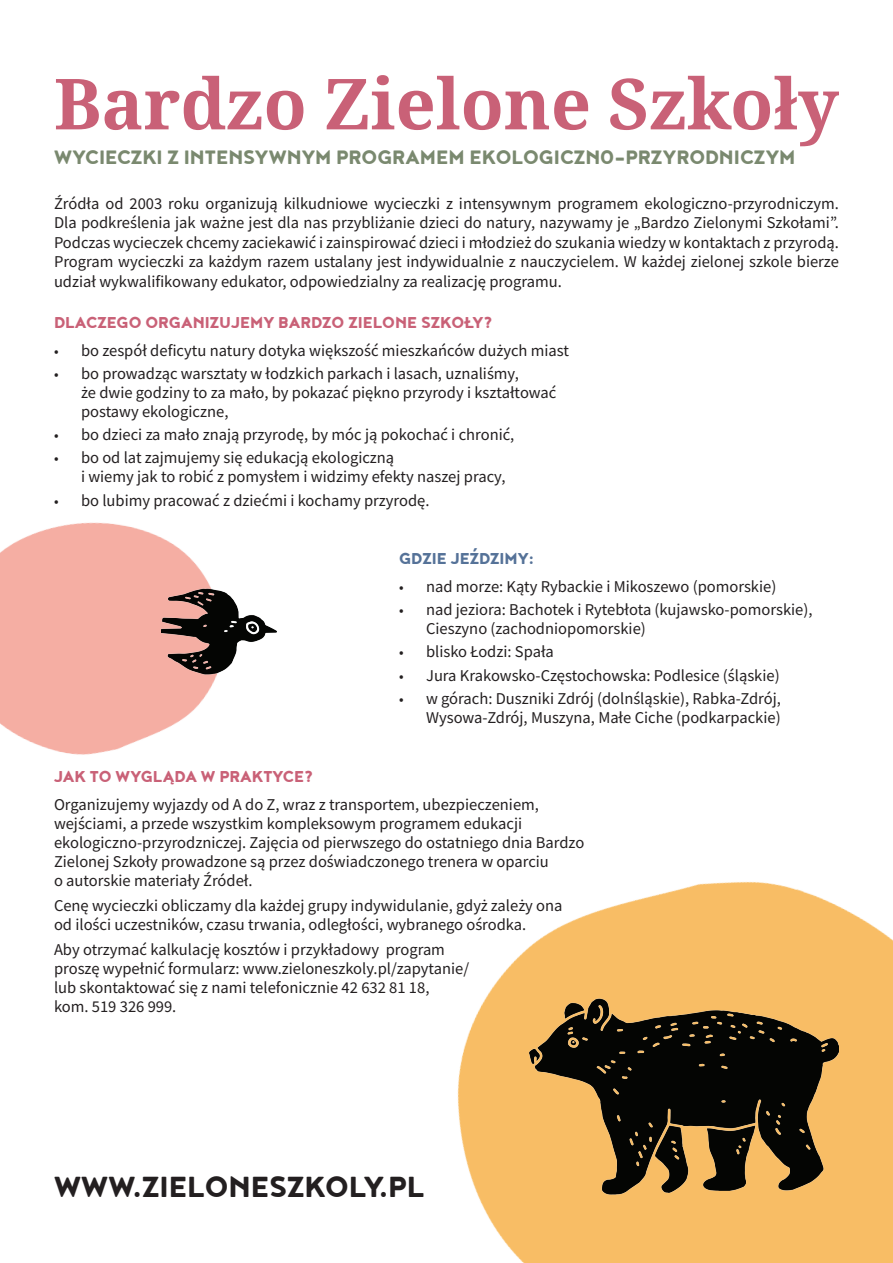
<style>
.page{position:relative;width:893px;height:1263px;background:#fff}
.page>*{position:absolute;margin:0;border:0;box-sizing:border-box;transform-origin:0 0}
.t1{font:700 70.5px "Noto Serif";color:#c96177}
.t2{font:800 36px "Noyh";color:#231f20}
.t3{font:800 24px "Noyh";color:#7a896f}
.t4{font:800 19.5px "Noyh";color:#c96177}
.t5{font:800 19.5px "Noyh";color:#557298}
.t6{font:16.5px/18.9px "Source Sans Pro";color:#231f20}
.s1{font-size:15px}
</style>
<div class="page">
<img style="left:0;top:522px;width:277px;height:233px">
<img style="left:457px;top:881px;width:436px;height:382px">
<img style="left:162px;top:574px;width:114px;height:115px">
<img style="left:529px;top:949px;width:310px;height:294px">
<h1 class="t1" style="left:54px;top:54px;width:786px">Bardzo Zielone Szkoły</h1>
<h3 class="t3" style="left:54px;top:143px;width:743px">wycieczki z intensywnym programem ekologiczn0-przyrodniczym</h3>
<p class="t6" style="left:54px;top:193px;width:786px;line-height:19.5px;text-align:justify">Źródła od 2003 roku organizują kilkudniowe wycieczki z intensywnym programem ekologiczno-przyrodniczym.<br>Dla podkreślenia jak ważne jest dla nas przybliżanie dzieci do natury, nazywamy je „Bardzo Zielonymi Szkołami”.<br>Podczas wycieczek chcemy zaciekawić i zainspirować dzieci i młodzież do szukania wiedzy w kontaktach z przyrodą.<br>Program wycieczki za każdym razem ustalany jest indywidualnie z nauczycielem. W każdej zielonej szkole bierze udział wykwalifikowany edukator, odpowiedzialny za realizację programu.</p>
<p class="t4" style="left:54px;top:311px;width:440px">Dlaczego organizujemy Bardzo Zielone Szkoły?</p>
<p class="t6" style="left:54px;top:341px;width:517px"><span class="s1">•</span> bo zespół deficytu natury dotyka większość mieszkańców dużych miast</p>
<p class="t6" style="left:81px;top:364px;width:477px;text-indent:-27px"><span class="s1">•</span> bo prowadząc warsztaty w łodzkich parkach i lasach, uznaliśmy,<br>że dwie godziny to za mało, by pokazać piękno przyrody i kształtować postawy ekologiczne,</p>
<p class="t6" style="left:54px;top:425px;width:462px"><span class="s1">•</span> bo dzieci za mało znają przyrodę, by móc ją pokochać i chronić,</p>
<p class="t6" style="left:81px;top:448px;width:426px;text-indent:-27px"><span class="s1">•</span> bo od lat zajmujemy się edukacją ekologiczną<br>i wiemy jak to robić z pomysłem i widzimy efekty naszej pracy,</p>
<p class="t6" style="left:54px;top:490px;width:377px"><span class="s1">•</span> bo lubimy pracować z dziećmi i kochamy przyrodę.</p>
<p class="t5" style="left:399px;top:547px;width:136px">Gdzie jeździmy:</p>
<p class="t6" style="left:399px;top:577px;width:379px"><span class="s1">•</span> nad morze: Kąty Rybackie i Mikoszewo (pomorskie)</p>
<p class="t6" style="left:426px;top:600px;width:388px;text-indent:-27px"><span class="s1">•</span> nad jeziora: Bachotek i Rytebłota (kujawsko-pomorskie),<br>Cieszyno (zachodniopomorskie)</p>
<p class="t6" style="left:399px;top:642px;width:156px"><span class="s1">•</span> blisko Łodzi: Spała</p>
<p class="t6" style="left:399px;top:665px;width:382px"><span class="s1">•</span> Jura Krakowsko-Częstochowska: Podlesice (śląskie)</p>
<p class="t6" style="left:399px;top:689px;width:383px;text-align:right"><span class="s1">•</span> w górach: Duszniki Zdrój (dolnśląskie), Rabka-Zdrój,<br>Wysowa-Zdrój, Muszyna, Małe Ciche (podkarpackie)</p>
<p class="t4" style="left:54px;top:765px;width:261px">Jak to wygląda w praktyce?</p>
<p class="t6" style="left:54px;top:795px;width:532px">Organizujemy wyjazdy od A do Z, wraz z transportem, ubezpieczeniem, wejściami, a przede wszystkim kompleksowym programem edukacji ekologiczno-przyrodzniczej. Zajęcia od pierwszego do ostatniego dnia Bardzo Zielonej Szkoły prowadzone są przez doświadczonego trenera w oparciu<br>o autorskie materiały Źródeł.</p>
<p class="t6" style="left:54px;top:896px;width:510px">Cenę wycieczki obliczamy dla każdej grupy indywidulanie, gdyż zależy ona od ilości uczestników, czasu trwania, odległości, wybranego ośrodka.</p>
<p class="t6" style="left:54px;top:940px;width:417px">Aby otrzymać kalkulację kosztów i przykładowy program proszę wypełnić formularz: www.zieloneszkoly.pl/zapytanie/ lub skontaktować się z nami telefonicznie 42 632 81 18,<br>kom. 519 326 999.</p>
<h2 class="t2" style="left:54px;top:1165px;width:372px">www.zieloneszkoly.pl</h2>
</div>
